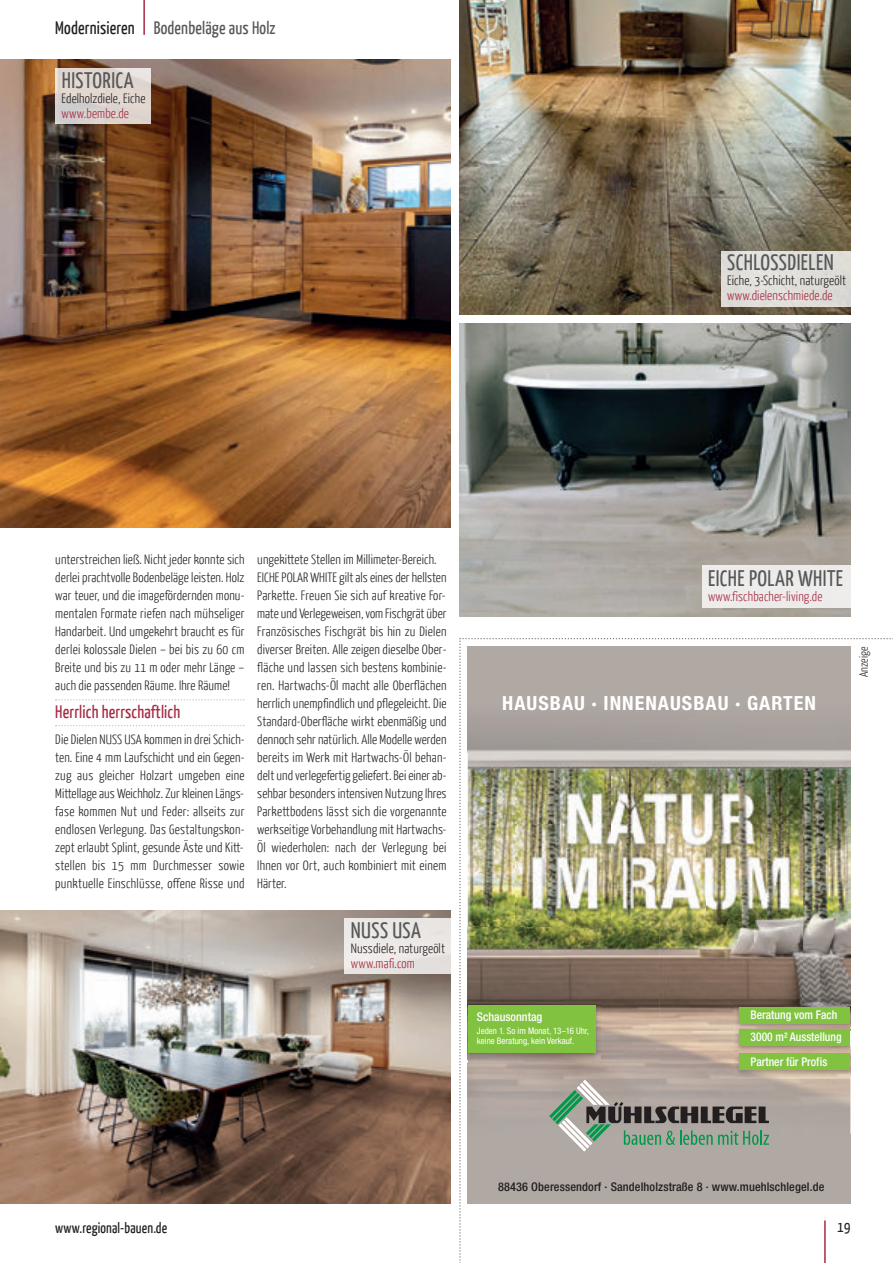
<style>
.page{position:relative;width:893px;height:1263px;background:#fff}
.page>*{position:absolute;margin:0;border:0;box-sizing:border-box;transform-origin:0 0}
.t1{font:22.5px "Yanone Kaffeesatz";letter-spacing:.02em;color:#57585a}
.t2{font:700 condensed 19.5px "Helvetica Neue LT";letter-spacing:.05em;color:#fff}
.t3{font:18px "Yanone Kaffeesatz";letter-spacing:.01em;color:#57585a}
.t4{font:18px "Yanone Kaffeesatz";letter-spacing:.01em;color:#a62b43}
.t5{font:15px "Yanone Kaffeesatz";letter-spacing:.01em;color:#231f20}
.t6{font:300 13.5px/18px "Yanone Kaffeesatz";letter-spacing:.01em;color:#231f20;text-align:justify}
.t7{font:300 13.5px "Yanone Kaffeesatz";letter-spacing:.01em;color:#a62b43}
.t8{font:500 condensed 12px "Helvetica Neue LT";letter-spacing:.01em;color:#231f20}
.t9{font:500 condensed 12px/24.5px "Helvetica Neue LT";color:#fff;scale:.96 1}
.t10{font:500 condensed 12px "Helvetica Neue LT";color:#fff}
.t11{font:300 12px "Yanone Kaffeesatz";letter-spacing:.01em;color:#231f20}
.t12{font:condensed 9px/9.9px "Helvetica Neue LT";color:#fff}
.s1{color:#231f20}
</style>
<div class="page">
<img style="left:459px;top:638px;width:434px;height:625px">
<img style="left:734px;top:1004px;width:116px;height:73px">
<div style="left:739px;top:1029px;width:111px;height:17px;background:#81c340"></div>
<img style="left:734px;top:1051px;width:116px;height:1px">
<div style="left:739px;top:1053px;width:111px;height:17px;background:#81c340"></div>
<img style="left:734px;top:1026px;width:116px;height:4px">
<img style="left:739px;top:1029px;width:111px;height:1px">
<div style="left:739px;top:1007px;width:111px;height:16px;background:#81c340"></div>
<img style="left:468px;top:1003px;width:132px;height:56px">
<div style="left:468px;top:1005px;width:128px;height:47px;background:#81c340"></div>
<img style="left:0;top:60px;width:451px;height:467px">
<img style="left:0;top:910px;width:451px;height:293px">
<img style="left:459px;top:323px;width:391px;height:294px">
<img style="left:459px;top:0;width:391px;height:315px">
<svg style="left:55px;top:699px;width:189px;height:1px"></svg>
<svg style="left:55px;top:725px;width:189px;height:1px"></svg>
<hr style="left:143px;top:0;width:2px;height:35px;background:#a62b43">
<div style="left:721px;top:251px;width:129px;height:55px;background:#e0ded9"></div>
<div style="left:344px;top:918px;width:107px;height:56px;background:#ebe8e6"></div>
<div style="left:702px;top:566px;width:148px;height:42px;background:#edeceb"></div>
<div style="left:55px;top:68px;width:96px;height:55px;background:#fff;opacity:.8"></div>
<hr style="left:824px;top:1220px;width:2px;height:43px;background:#a62b43">
<p class="t3" style="left:55px;top:17px;width:222px"><span class="s1">Modernisieren</span> Bodenbeläge aus Holz</p>
<p class="t1" style="left:62px;top:66px;width:73px">HISTORICA</p>
<p class="t6" style="left:62px;top:88px;width:85px">Edelholzdiele, Eiche</p>
<p class="t7" style="left:62px;top:105px;width:69px">www.bembe.de</p>
<p class="t1" style="left:727px;top:249px;width:108px">SCHLOSSDIELEN</p>
<p class="t6" style="left:727px;top:271px;width:120px">Eiche, 3-Schicht, naturgeölt</p>
<p class="t7" style="left:727px;top:288px;width:107px">www.dielenschmiede.de</p>
<p class="t6" style="left:55px;top:550px;width:191px">unter streichen ließ. Nicht jeder konnte sich derlei prachtvolle Bodenbeläge leisten. Holz war teuer, und die imagefördernden monu&shy;mentalen Formate riefen nach mühseliger Handarbeit. Und umgekehrt braucht es für derlei kolossale Dielen – bei bis zu 60 cm Breite und bis zu 11 m oder mehr Länge – auch die passenden Räume. Ihre Räume!</p>
<p class="t4" style="left:55px;top:701px;width:127px">Herrlich herrschaftlich</p>
<p class="t6" style="left:55px;top:730px;width:191px">Die Dielen NUSS USA kommen in drei Schich&shy;ten. Eine 4 mm Laufschicht und ein Gegen&shy;zug aus gleicher Holzart umgeben eine Mittellage aus Weichholz. Zur kleinen Längs&shy;fase kommen Nut und Feder: allseits zur endlosen Verlegung. Das Gestaltungskon&shy;zept erlaubt Splint, gesunde Äste und Kitt&shy;stellen bis 15 mm Durchmesser sowie punktuelle Einschlüsse, offene Risse und</p>
<p class="t6" style="left:257px;top:550px;width:181px">ungekittete Stellen im Millimeter-Bereich.</p>
<p class="t6" style="left:257px;top:568px;width:191px">EICHE POLAR WHITE gilt als eines der hellsten Parkette. Freuen Sie sich auf kreative For&shy;mate und Verlegeweisen, vom Fischgrät über Französisches Fischgrät bis hin zu Dielen diverser Breiten. Alle zeigen dieselbe Ober&shy;fläche und lassen sich bestens kombinie&shy;ren. Hartwachs-Öl macht alle Ober flächen herrlich unempfindlich und pflegeleicht. Die Standard-Oberfläche wirkt ebenmäßig und dennoch sehr natürlich. Alle Modelle werden bereits im Werk mit Hartwachs-Öl behan&shy;delt und verlegefertig geliefert. Bei einer ab&shy;sehbar besonders intensiven Nutzung Ihres Parkettbodens lässt sich die vorgenannte werkseitige Vorbehandlung mit Hartwachs-Öl wiederholen: nach der Verlegung bei Ihnen vor Ort, auch kombiniert mit einem Härter.</p>
<p class="t1" style="left:351px;top:916px;width:71px">NUSS USA</p>
<p class="t6" style="left:351px;top:939px;width:96px">Nussdiele, naturgeölt</p>
<p class="t7" style="left:351px;top:955px;width:65px">www.mafi.com</p>
<p class="t1" style="left:708px;top:565px;width:136px">EICHE POLAR WHITE</p>
<p class="t7" style="left:708px;top:588px;width:116px">www.fischbacher-living.de</p>
<p class="t2" style="left:502px;top:696px;width:315px">HAUSBAU · INNENAUSBAU · GARTEN</p>
<p class="t11" style="left:856px;top:677px;width:32px;rotate:-90deg">Anzeige</p>
<p class="t10" style="left:477px;top:1013px;width:67px">Schausonntag</p>
<p class="t12" style="left:477px;top:1027px;width:114px">Jeden 1. So im Monat, 13–16 Uhr, keine Beratung, kein Verkauf.</p>
<p class="t10" style="left:751px;top:1010px;width:88px">Beratung vom Fach</p>
<p class="t9" style="left:751px;top:1026px;width:96px">3000 m² Ausstellung<br>Partner für Profis</p>
<p class="t8" style="left:498px;top:1182px;width:328px">88436 Oberessendorf · Sandelholzstraße 8 · www.muehlschlegel.de</p>
<p class="t5" style="left:55px;top:1218px;width:114px">www.regional-bauen.de</p>
<p class="t5" style="left:838px;top:1217px;width:14px">19</p>
</div>
